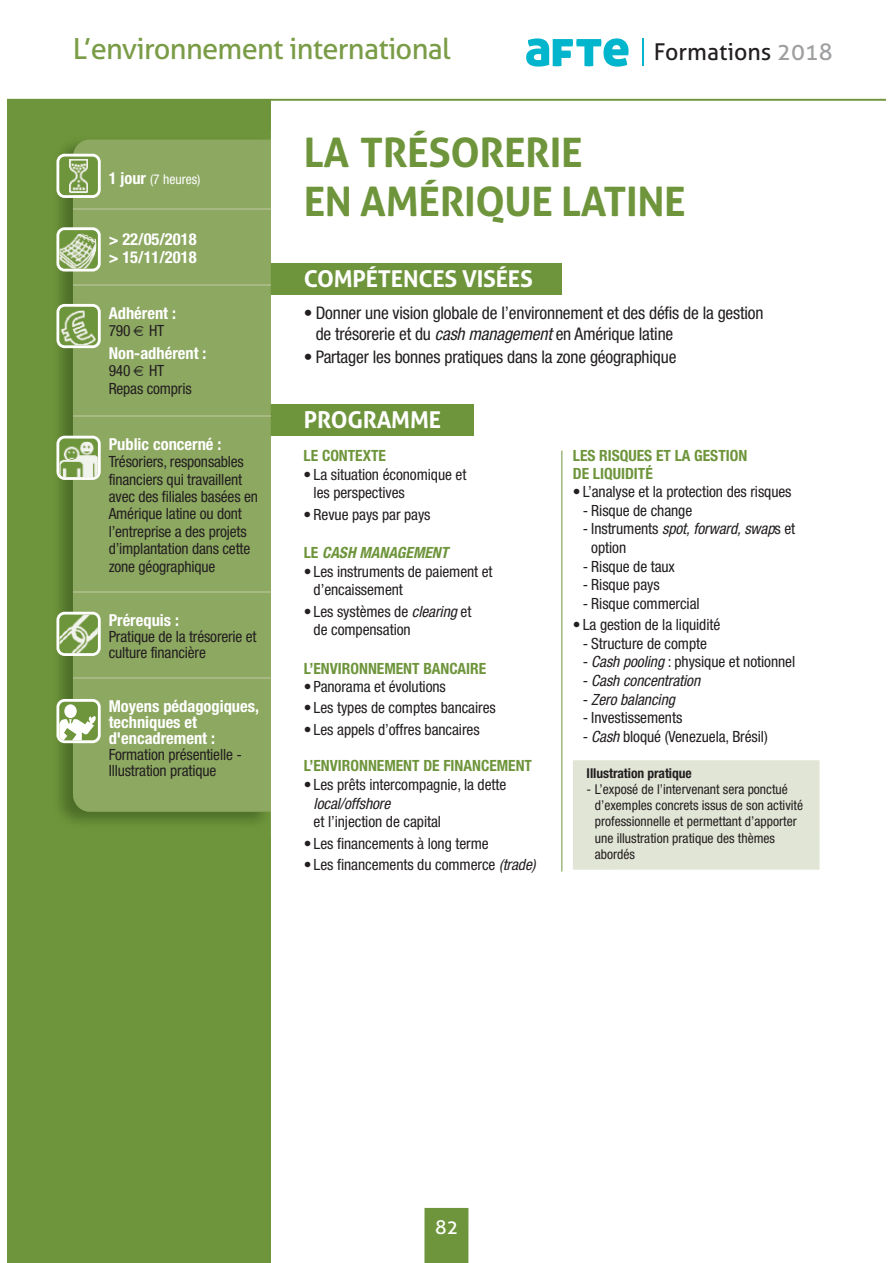
<style>
.page{position:relative;width:893px;height:1263px;background:#fff}
.page>*{position:absolute;margin:0;border:0;box-sizing:border-box;transform-origin:0 0}
.t1{font:700 40.65px/48.8px "Aller";letter-spacing:-.01em;color:#6e953b}
.t2{font:29.1px "Aller";letter-spacing:-.025em;color:#7a9c47}
.t3{font:700 23.25px "Aller";letter-spacing:-.01em;color:#fff}
.t4{font:23.25px "Aller";color:#231f20}
.t5{font:19.35px "Aller";color:#fff}
.t6{font:condensed 17.4px/20.9px "Helvetica Neue";letter-spacing:-.01em;color:#231f20}
.t7{font:700 condensed 16.5px/15.9px "Helvetica Neue";color:#fff}
.t8{font:condensed 15.45px/17.4px "Helvetica Neue";letter-spacing:-.005em;color:#231f20}
.t9{font:700 condensed 15.45px/17.4px "Helvetica Neue";color:#6e953b}
.t10{font:italic condensed 15.45px "Helvetica Neue";letter-spacing:-.005em;color:#231f20}
.t11{font:italic 700 condensed 15.45px "Helvetica Neue";color:#6e953b}
.t12{font:condensed 13.5px/16.2px "Helvetica Neue";color:#231f20}
.t13{font:700 condensed 13.5px "Helvetica Neue";letter-spacing:-.005em;color:#231f20}
.t14{font:condensed 13.5px "Helvetica Neue";color:#fff}
.s1{color:#9d9fa1}
.s2{font-weight:700;font-size:16.5px}
.s3{font-style:italic}
.s4{font-style:normal}
</style>
<div class="page">
<div style="left:254px;top:404px;width:220px;height:31px;background:#6e953b"></div>
<div style="left:254px;top:264px;width:308px;height:31px;background:#6e953b"></div>
<div style="left:424px;top:1208px;width:44px;height:55px;background:#6e953b"></div>
<div style="left:7px;top:100px;width:264px;height:1163px;background:#6e953b"></div>
<hr style="left:7px;top:99px;width:878px;height:2px;background:#6e953b">
<hr style="left:642px;top:39px;width:2px;height:27px;background:#00b5cc">
<svg style="left:526px;top:38px;width:102px;height:29px"></svg>
<div style="left:573px;top:760px;width:246px;height:110px;background:#e1e5d5"></div>
<hr style="left:561px;top:451px;width:1px;height:421px;background:#6e953b">
<img style="left:59px;top:130px;width:219px;height:706px">
<img style="left:271px;top:404px;width:7px;height:31px">
<img style="left:271px;top:264px;width:7px;height:31px">
<div style="left:73px;top:140px;width:198px;height:672px;background:#8da861"></div>
<hr style="left:73px;top:208px;width:198px;height:2px;background:#a6b983">
<hr style="left:73px;top:284px;width:198px;height:2px;background:#a6b983">
<hr style="left:73px;top:415px;width:198px;height:2px;background:#a6b983">
<hr style="left:73px;top:591px;width:198px;height:2px;background:#a6b983">
<hr style="left:73px;top:677px;width:198px;height:2px;background:#a6b983">
<svg style="left:56px;top:154px;width:45px;height:44px"></svg>
<svg style="left:56px;top:227px;width:45px;height:45px"></svg>
<svg style="left:56px;top:304px;width:45px;height:44px"></svg>
<svg style="left:56px;top:436px;width:45px;height:44px"></svg>
<svg style="left:56px;top:699px;width:45px;height:44px"></svg>
<svg style="left:56px;top:612px;width:45px;height:44px"></svg>
<svg style="left:133px;top:326px;width:10px;height:10px"></svg>
<svg style="left:133px;top:366px;width:10px;height:10px"></svg>
<h2 class="t2" style="left:73px;top:31px;width:379px">L’environnement international</h2>
<h3 class="t4" style="left:654px;top:37px;width:180px">Formations <span class="s1">2018</span></h3>
<p class="t14" style="left:109px;top:174px;width:93px"><span class="s2">1 jour</span> (7 heures)</p>
<p class="t7" style="left:109px;top:232px;width:89px;line-height:17.4px">&gt; 22/05/2018 &gt; 15/11/2018</p>
<p class="t7" style="left:109px;top:306px;width:69px">Adhérent :</p>
<p class="t8" style="left:109px;top:323px;width:57px">790 HT</p>
<p class="t7" style="left:109px;top:347px;width:99px">Non-adhérent :</p>
<p class="t8" style="left:109px;top:364px;width:85px">940 HT<br>Repas compris</p>
<p class="t7" style="left:109px;top:437px;width:114px">Public concerné :</p>
<p class="t8" style="left:109px;top:454px;width:151px">Trésoriers, responsables financiers qui travaillent avec des filiales basées en<br>Amérique latine ou dont l’entreprise a des projets d’implantation dans cette zone géographique</p>
<p class="t7" style="left:109px;top:614px;width:72px">Prérequis :</p>
<p class="t8" style="left:109px;top:630px;width:149px;line-height:15.9px">Pratique de la trésorerie et culture financière</p>
<p class="t7" style="left:109px;top:700px;width:152px">Moyens pédagogiques, techniques et d'encadrement :</p>
<p class="t8" style="left:109px;top:748px;width:135px;line-height:15.9px">Formation présentielle -<br>Illustration pratique</p>
<h1 class="t1" style="left:304px;top:133px;width:383px">LA TRÉSORERIE<br>EN AMÉRIQUE LATINE</h1>
<h3 class="t3" style="left:304px;top:270px;width:231px">COMPÉTENCES VISÉES</h3>
<p class="t6" style="left:316px;top:304px;width:449px;text-indent:-12px">• Donner une vision globale de l’environnement et des défis de la gestion de trésorerie et du <span class="s3">cash management</span> en Amérique latine</p>
<p class="t6" style="left:304px;top:348px;width:374px">• Partager les bonnes pratiques dans la zone géographique</p>
<h3 class="t3" style="left:304px;top:411px;width:139px">PROGRAMME</h3>
<p class="t9" style="left:303px;top:448px;width:84px">LE CONTEXTE</p>
<p class="t8" style="left:313px;top:466px;width:154px;line-height:18.6px;text-indent:-10px">• La situation économique et les perspectives</p>
<p class="t8" style="left:303px;top:507px;width:128px">• Revue pays par pays</p>
<p class="t11" style="left:304px;top:547px;width:146px"><span class="s4">LE</span> CASH MANAGEMENT</p>
<p class="t8" style="left:313px;top:563px;width:180px;line-height:18.6px;text-indent:-10px">• Les instruments de paiement et d’encaissement</p>
<p class="t8" style="left:313px;top:603px;width:159px;line-height:18.6px;text-indent:-10px">• Les systèmes de <span class="s3">clearing</span> et de compensation</p>
<p class="t9" style="left:304px;top:661px;width:184px">L’ENVIRONNEMENT BANCAIRE</p>
<p class="t8" style="left:304px;top:679px;width:144px">• Panorama et évolutions</p>
<p class="t8" style="left:304px;top:701px;width:194px">• Les types de comptes bancaires</p>
<p class="t8" style="left:304px;top:722px;width:177px">• Les appels d’offres bancaires</p>
<p class="t9" style="left:304px;top:759px;width:230px">L’ENVIRONNEMENT DE FINANCEMENT</p>
<p class="t8" style="left:304px;top:777px;width:204px">• Les prêts intercompagnie, la dette</p>
<p class="t10" style="left:313px;top:798px;width:78px">local/offshore</p>
<p class="t8" style="left:313px;top:814px;width:129px">et l’injection de capital</p>
<p class="t8" style="left:304px;top:836px;width:186px">• Les financements à long terme</p>
<p class="t8" style="left:304px;top:857px;width:233px">• Les financements du commerce <span class="s3">(trade)</span></p>
<p class="t9" style="left:573px;top:448px;width:176px">LES RISQUES ET LA GESTION<br>DE LIQUIDITÉ</p>
<p class="t8" style="left:573px;top:484px;width:220px">• L’analyse et la protection des risques</p>
<p class="t8" style="left:582px;top:503px;width:111px">- Risque de change</p>
<p class="t8" style="left:591px;top:521px;width:205px;line-height:18.6px;text-indent:-9px">- Instruments <span class="s3">spot, forward, swap</span>s et option</p>
<p class="t8" style="left:582px;top:559px;width:94px">- Risque de taux</p>
<p class="t8" style="left:582px;top:577px;width:78px">- Risque pays</p>
<p class="t8" style="left:582px;top:596px;width:118px">- Risque commercial</p>
<p class="t8" style="left:573px;top:617px;width:149px">• La gestion de la liquidité</p>
<p class="t8" style="left:582px;top:636px;width:126px">- Structure de compte</p>
<p class="t8" style="left:582px;top:654px;width:214px">- <span class="s3">Cash pooling</span> : physique et notionnel</p>
<p class="t10" style="left:582px;top:675px;width:119px"><span class="s4">-</span> Cash concentration</p>
<p class="t10" style="left:582px;top:694px;width:94px"><span class="s4">-</span> Zero balancing</p>
<p class="t8" style="left:582px;top:710px;width:101px">- Investissements</p>
<p class="t8" style="left:582px;top:729px;width:186px">- <span class="s3">Cash</span> bloqué (Venezuela, Brésil)</p>
<p class="t13" style="left:586px;top:768px;width:107px">Illustration pratique</p>
<p class="t12" style="left:595px;top:782px;width:210px;text-indent:-8px">- L’exposé de l’intervenant sera ponctué d’exemples concrets issus de son activité professionnelle et permettant d’apporter une illustration pratique des thèmes abordés</p>
<p class="t5" style="left:435px;top:1215px;width:25px">82</p>
</div>
